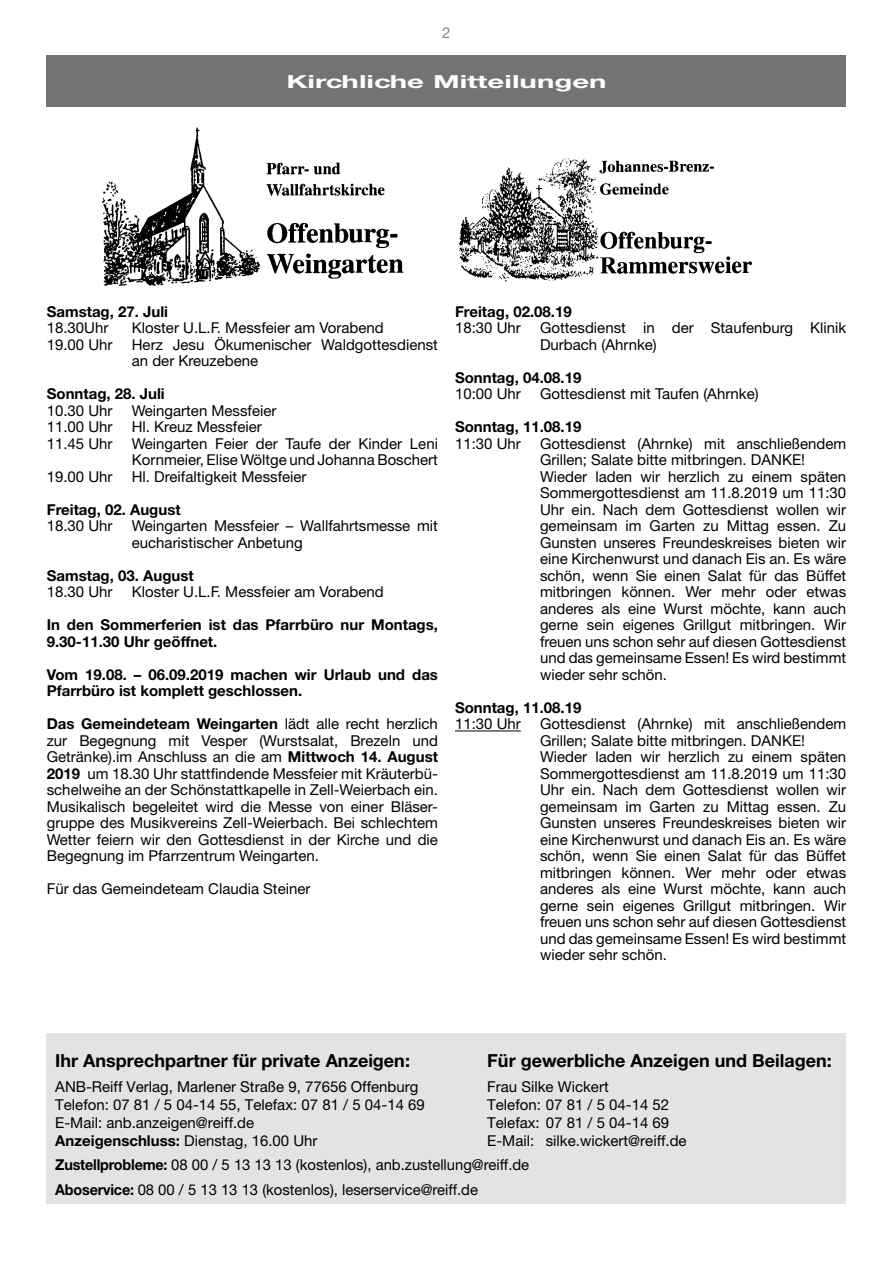
<style>
.page{position:relative;width:893px;height:1263px;background:#fff}
.page>*{position:absolute;margin:0;border:0;box-sizing:border-box;transform-origin:0 0}
.t1{font:700 18px "Helvetica Neue LT Std";color:#000}
.t2{font:700 18px "Helvetica Neue CE";color:#fff;scale:1.63 1}
.t3{font:15px/16.5px "Helvetica Neue LT Std";color:#000}
.t4{font:700 15px/16.5px "Helvetica Neue LT Std";color:#000}
.t5{font:15px "Helvetica Neue LT Std";color:#878787}
.s1{font-weight:700}
</style>
<div class="page">
<div style="left:47px;top:55px;width:799px;height:51px;background:#737373"></div>
<img style="left:102px;top:127px;width:302px;height:159px">
<img style="left:458px;top:158px;width:294px;height:124px">
<hr style="left:455px;top:730px;width:66px;height:1px;background:#000">
<div style="left:47px;top:1033px;width:799px;height:170px;background:#e3e3e3"></div>
<p class="t5" style="left:442px;top:24px;width:10px">2</p>
<p class="t2" style="left:286px;top:70px;width:198px">Kirchliche Mitteilungen</p>
<p class="t4" style="left:47px;top:303px;width:123px">Samstag, 27. Juli</p>
<p class="t3" style="left:47px;top:320px;width:63px">18.30Uhr</p>
<p class="t3" style="left:132px;top:320px;width:253px">Kloster U.L.F. Messfeier am Vorabend</p>
<p class="t3" style="left:47px;top:336px;width:67px">19.00 Uhr</p>
<p class="t3" style="left:132px;top:336px;width:308px">Herz Jesu Ökumenischer Waldgottesdienst an der Kreuzebene</p>
<p class="t4" style="left:47px;top:385px;width:120px">Sonntag, 28. Juli</p>
<p class="t3" style="left:47px;top:402px;width:67px">10.30 Uhr</p>
<p class="t3" style="left:132px;top:402px;width:146px">Weingarten Messfeier</p>
<p class="t3" style="left:47px;top:419px;width:67px">11.00 Uhr</p>
<p class="t3" style="left:132px;top:419px;width:131px">Hl. Kreuz Messfeier</p>
<p class="t3" style="left:47px;top:435px;width:67px">11.45 Uhr</p>
<p class="t3" style="left:132px;top:435px;width:308px">Weingarten Feier der Taufe der Kinder Leni<br>Kornmeier, Elise Wöltge und Johanna Boschert</p>
<p class="t3" style="left:47px;top:468px;width:67px">19.00 Uhr</p>
<p class="t3" style="left:132px;top:468px;width:176px">Hl. Dreifaltigkeit Messfeier</p>
<p class="t4" style="left:47px;top:501px;width:135px">Freitag, 02. August</p>
<p class="t3" style="left:47px;top:518px;width:67px">18.30 Uhr</p>
<p class="t3" style="left:132px;top:518px;width:308px">Weingarten Messfeier – Wallfahrtsmesse mit eucharistischer Anbetung</p>
<p class="t4" style="left:47px;top:567px;width:148px">Samstag, 03. August</p>
<p class="t3" style="left:47px;top:584px;width:67px">18.30 Uhr</p>
<p class="t3" style="left:132px;top:584px;width:253px">Kloster U.L.F. Messfeier am Vorabend</p>
<p class="t4" style="left:47px;top:616px;width:393px">In den Sommerferien ist das Pfarrbüro nur Montags,<br>9.30-11.30 Uhr geöffnet.</p>
<p class="t4" style="left:47px;top:666px;width:393px">Vom 19.08. – 06.09.2019 machen wir Urlaub und das<br>Pfarrbüro ist komplett geschlossen.</p>
<p class="t3" style="left:47px;top:716px;width:393px;text-align:justify"><span class="s1">Das Gemeindeteam Weingarten</span> lädt alle recht herzlich zur Begegnung mit Vesper (Wurstsalat, Brezeln und Getränke).im Anschluss an die am <span class="s1">Mittwoch 14. August 2019</span> um 18.30 Uhr stattfindende Messfeier mit Kräuterbü&shy;schelweihe an der Schönstattkapelle in Zell-Weierbach ein.<br>Musikalisch begeleitet wird die Messe von einer Bläser&shy;gruppe des Musikvereins Zell-Weierbach. Bei schlechtem Wetter feiern wir den Gottesdienst in der Kirche und die Begegnung im Pfarrzentrum Weingarten.</p>
<p class="t3" style="left:47px;top:881px;width:265px">Für das Gemeindeteam Claudia Steiner</p>
<p class="t4" style="left:455px;top:303px;width:118px">Freitag, 02.08.19</p>
<p class="t3" style="left:455px;top:320px;width:67px">18:30 Uhr</p>
<p class="t3" style="left:540px;top:320px;width:308px">Gottesdienst in der Staufenburg Klinik<br>Durbach (Ahrnke)</p>
<p class="t4" style="left:455px;top:369px;width:128px">Sonntag, 04.08.19</p>
<p class="t3" style="left:455px;top:386px;width:67px">10:00 Uhr</p>
<p class="t3" style="left:540px;top:386px;width:220px">Gottesdienst mit Taufen (Ahrnke)</p>
<p class="t4" style="left:455px;top:418px;width:128px">Sonntag, 11.08.19</p>
<p class="t3" style="left:455px;top:435px;width:67px">11:30 Uhr</p>
<p class="t3" style="left:540px;top:435px;width:308px">Gottesdienst (Ahrnke) mit anschließendem Grillen; Salate bitte mitbringen. DANKE!<br>Wieder laden wir herzlich zu einem späten Sommergottesdienst am 11.8.2019 um 11:30<br>Uhr ein. Nach dem Gottesdienst wollen wir gemeinsam im Garten zu Mittag essen. Zu Gunsten unseres Freundeskreises bieten wir eine Kirchenwurst und danach Eis an. Es wäre schön, wenn Sie einen Salat für das Büffet mitbringen können. Wer mehr oder etwas anderes als eine Wurst möchte, kann auch gerne sein eigenes Grillgut mitbringen. Wir freuen uns schon sehr auf diesen Gottesdienst und das gemeinsame Essen! Es wird bestimmt wieder sehr schön.</p>
<p class="t4" style="left:455px;top:699px;width:128px">Sonntag, 11.08.19</p>
<p class="t3" style="left:455px;top:716px;width:67px">11:30 Uhr</p>
<p class="t3" style="left:540px;top:716px;width:308px">Gottesdienst (Ahrnke) mit anschließendem Grillen; Salate bitte mitbringen. DANKE!<br>Wieder laden wir herzlich zu einem späten Sommergottesdienst am 11.8.2019 um 11:30<br>Uhr ein. Nach dem Gottesdienst wollen wir gemeinsam im Garten zu Mittag essen. Zu Gunsten unseres Freundeskreises bieten wir eine Kirchenwurst und danach Eis an. Es wäre schön, wenn Sie einen Salat für das Büffet mitbringen können. Wer mehr oder etwas anderes als eine Wurst möchte, kann auch gerne sein eigenes Grillgut mitbringen. Wir freuen uns schon sehr auf diesen Gottesdienst und das gemeinsame Essen! Es wird bestimmt wieder sehr schön.</p>
<p class="t1" style="left:55px;top:1050px;width:356px">Ihr Ansprechpartner für private Anzeigen:</p>
<p class="t1" style="left:487px;top:1050px;width:346px">Für gewerbliche Anzeigen und Beilagen:</p>
<p class="t3" style="left:55px;top:1078px;width:365px">ANB-Reiff Verlag, Marlener Straße 9, 77656 Offenburg</p>
<p class="t3" style="left:487px;top:1078px;width:123px">Frau Silke Wickert</p>
<p class="t3" style="left:55px;top:1096px;width:371px">Telefon: 07 81 / 5 04-14 55, Telefax: 07 81 / 5 04-14 69</p>
<p class="t3" style="left:487px;top:1096px;width:183px">Telefon: 07 81 / 5 04-14 52</p>
<p class="t3" style="left:55px;top:1114px;width:200px">E-Mail: anb.anzeigen@reiff.de</p>
<p class="t3" style="left:487px;top:1114px;width:183px">Telefax: 07 81 / 5 04-14 69</p>
<p class="t3" style="left:55px;top:1132px;width:264px"><span class="s1">Anzeigenschluss:</span> Dienstag, 16.00 Uhr</p>
<p class="t3" style="left:55px;top:1128px;width:633px;line-height:24.5px;text-indent:432px">E-Mail: silke.wickert@reiff.de<br><span class="s1">Zustellprobleme:</span> 08 00 / 5 13 13 13 (kostenlos), anb.zustellung@reiff.de<br><span class="s1">Aboservice:</span> 08 00 / 5 13 13 13 (kostenlos), leserservice@reiff.de</p>
</div>
